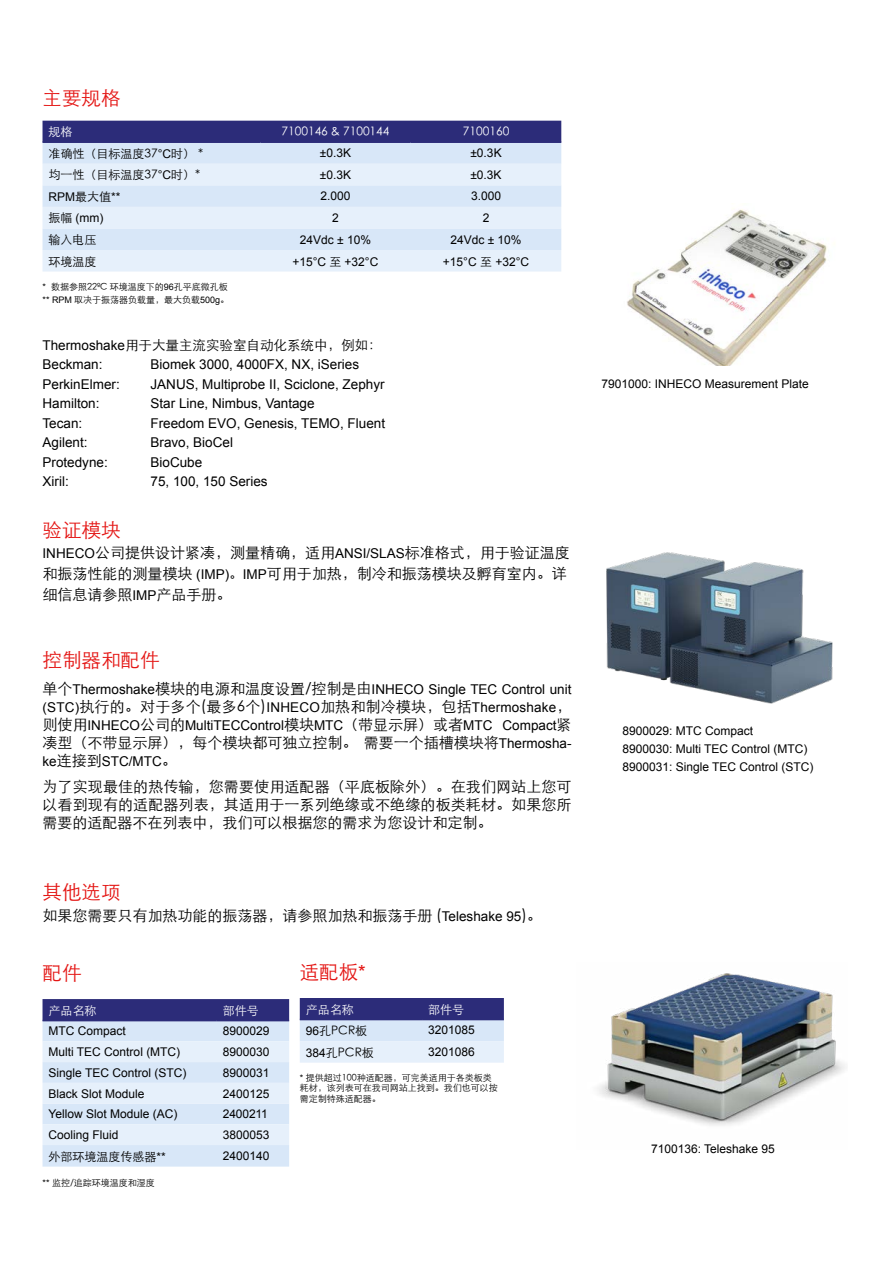
<style>
.page{position:relative;width:893px;height:1263px;background:#fff}
.page>*{position:absolute;margin:0;border:0;box-sizing:border-box;transform-origin:0 0}
.t1{font:300 19.5px "ST Heiti SC";color:#e41513}
.t2{font:300 15px/21px "ST Heiti SC";color:#000}
.t3{font:13.5px "Arial";color:#000}
.t4{font:300 13.5px "ST Heiti SC";color:#000}
.t5{font:12px/18px "Arial";color:#000}
.t6{font:300 12px "ST Heiti SC";color:#000}
.t7{font:300 12px "ST Heiti SC";color:#fff}
.t8{font:300 9px/10.5px "ST Heiti SC";color:#000}
.s1{font-family:"Arial";font-weight:400}
.s2{font-family:"ST Heiti SC";font-weight:300}
.s3{font-family:"Arial";font-weight:400;font-size:13.5px}
.s4{font-size:13.5px}
.s5{font-family:"ST Heiti SC";font-weight:300;font-size:15px}
</style>
<div class="page">
<div style="left:43px;top:121px;width:518px;height:20px;background:#2c2c79"></div>
<div style="left:43px;top:143px;width:518px;height:21px;background:#d8e7f8"></div>
<svg style="left:43px;top:164px;width:518px;height:108px;background:#e0ecf9"></svg>
<hr style="left:43px;top:141px;width:217px;height:2px;background:#2c2c79">
<hr style="left:260px;top:141px;width:151px;height:2px;background:#2c2c79">
<hr style="left:411px;top:141px;width:150px;height:2px;background:#2c2c79">
<svg style="left:43px;top:999px;width:246px;height:167px;background:#c7d2e8"></svg>
<hr style="left:43px;top:1020px;width:174px;height:1px;background:#2c2c79">
<hr style="left:217px;top:1020px;width:72px;height:1px;background:#2c2c79">
<svg style="left:300px;top:998px;width:204px;height:65px;background:#a3abce"></svg>
<hr style="left:300px;top:1019px;width:122px;height:1px;background:#2c2c79">
<hr style="left:422px;top:1019px;width:82px;height:1px;background:#2c2c79">
<img style="left:627px;top:209px;width:200px;height:156px">
<img style="left:606px;top:552px;width:227px;height:152px">
<img style="left:597px;top:973px;width:248px;height:153px">
<h1 class="t1" style="left:43px;top:81px;width:79px">主要规格</h1>
<p class="t7" style="left:49px;top:121px;width:25px">规格</p>
<p class="t7" style="left:281px;top:121px;width:110px">7100146 &amp; 7100144</p>
<p class="t7" style="left:463px;top:121px;width:48px">7100160</p>
<p class="t6" style="left:49px;top:143px;width:156px">准确性（目标温度37<span class="s1">°C</span>时） *</p>
<p class="t5" style="left:320px;top:144px;width:33px">±0.3K</p>
<p class="t5" style="left:470px;top:144px;width:33px">±0.3K</p>
<p class="t6" style="left:49px;top:165px;width:153px">均一性（目标温度37<span class="s1">°C</span>时）*</p>
<p class="t5" style="left:320px;top:166px;width:33px">±0.3K</p>
<p class="t5" style="left:470px;top:166px;width:33px">±0.3K</p>
<p class="t5" style="left:48px;top:188px;width:73px">RPM<span class="s2">最大值</span>**</p>
<p class="t5" style="left:320px;top:187px;width:32px">2.000</p>
<p class="t5" style="left:471px;top:187px;width:32px">3.000</p>
<p class="t5" style="left:48px;top:209px;width:56px"><span class="s2">振幅</span> (mm)</p>
<p class="t5" style="left:332px;top:209px;width:8px">2</p>
<p class="t5" style="left:483px;top:209px;width:8px">2</p>
<p class="t6" style="left:48px;top:229px;width:49px">输入电压</p>
<p class="t5" style="left:300px;top:230px;width:73px">24Vdc ± 10%</p>
<p class="t5" style="left:450px;top:230px;width:73px">24Vdc ± 10%</p>
<p class="t6" style="left:48px;top:251px;width:49px">环境温度</p>
<p class="t5" style="left:292px;top:252px;width:87px">+15°C <span class="s2">至</span> +32°C</p>
<p class="t5" style="left:443px;top:252px;width:88px">+15°C <span class="s2">至</span> +32°C</p>
<p class="t8" style="left:43px;top:279px;width:188px;line-height:13.5px"><span class="s1">*</span> 数据参照22ºC 环境温度下的<span class="s1">96</span>孔平底微孔板<span class="s1">** RPM</span> 取决于振荡器负载量，最大负载<span class="s1">500g</span>。</p>
<p class="t4" style="left:43px;top:333px;width:341px"><span class="s1">Thermoshake</span>用于大量主流实验室自动化系统中，例如：</p>
<p class="t3" style="left:43px;top:356px;width:62px">Beckman:</p>
<p class="t3" style="left:151px;top:356px;width:210px">Biomek 3000, 4000FX, NX, iSeries</p>
<p class="t3" style="left:43px;top:375px;width:79px">PerkinElmer:</p>
<p class="t3" style="left:151px;top:375px;width:236px">JANUS, Multiprobe II, Sciclone, Zephyr</p>
<p class="t3" style="left:43px;top:395px;width:59px">Hamilton:</p>
<p class="t3" style="left:151px;top:395px;width:166px">Star Line, Nimbus, Vantage</p>
<p class="t3" style="left:43px;top:414px;width:41px">Tecan:</p>
<p class="t3" style="left:151px;top:414px;width:236px">Freedom EVO, Genesis, TEMO, Fluent</p>
<p class="t3" style="left:43px;top:434px;width:47px">Agilent:</p>
<p class="t3" style="left:151px;top:434px;width:84px">Bravo, BioCel</p>
<p class="t3" style="left:43px;top:453px;width:67px">Protedyne:</p>
<p class="t3" style="left:151px;top:453px;width:53px">BioCube</p>
<p class="t3" style="left:43px;top:473px;width:28px">Xiril:</p>
<p class="t3" style="left:151px;top:473px;width:119px">75, 100, 150 Series</p>
<h1 class="t1" style="left:43px;top:513px;width:79px">验证模块</h1>
<p class="t2" style="left:43px;top:540px;width:529px"><span class="s3">INHECO</span>公司提供设计紧凑，测量精确，适用<span class="s3">ANSI/SLAS</span>标准格式，用于验证温度和振荡性能的测量模块 <span class="s3">(IMP)</span><span class="s4">。</span><span class="s3">IMP</span>可用于加热，制冷和振荡模块及孵育室内。详细信息请参照<span class="s3">IMP</span>产品手册。</p>
<h1 class="t1" style="left:43px;top:643px;width:118px">控制器和配件</h1>
<p class="t3" style="left:43px;top:680px;width:530px"><span class="s5">单个</span>Thermoshake<span class="s5">模块的电源和温度设置/控制是由</span>INHECO Single TEC Control unit</p>
<p class="t2" style="left:43px;top:694px;width:530px"><span class="s3">(STC)</span>执行的。对于多个(最多6个)<span class="s3">INHECO</span>加热和制冷模块，包括<span class="s3">Thermoshake</span>，</p>
<p class="t3" style="left:43px;top:716px;width:530px"><span class="s5">则使用</span>INHECO<span class="s5">公司的</span>MultiTECControl<span class="s5">模块</span>MTC<span class="s5">（带显示屏）或者</span>MTC Compact<span class="s5">紧</span></p>
<p class="t2" style="left:43px;top:730px;width:530px">凑型（不带显示屏），每个模块都可独立控制。 需要一个插槽模块将<span class="s3">Thermosha-</span></p>
<p class="t3" style="left:43px;top:752px;width:136px">ke<span class="s5">连接到</span>STC/MTC<span class="s5">。</span></p>
<p class="t2" style="left:43px;top:776px;width:531px;line-height:18px;text-align:justify">为了实现最佳的热传输，您需要使用适配器（平底板除外）。在我们网站上您可以看到现有的适配器列表，其适用于一系列绝缘或不绝缘的板类耗材。如果您所需要的适配器不在列表中，我们可以根据您的需求为您设计和定制。</p>
<h1 class="t1" style="left:43px;top:875px;width:79px">其他选项</h1>
<p class="t2" style="left:43px;top:904px;width:501px">如果您需要只有加热功能的振荡器，请参照加热和振荡手册 (<span class="s3">Teleshake 95</span>)。</p>
<h1 class="t1" style="left:43px;top:956px;width:40px">配件</h1>
<p class="t7" style="left:49px;top:1000px;width:49px">产品名称</p>
<p class="t7" style="left:223px;top:1000px;width:37px">部件号</p>
<p class="t5" style="left:49px;top:1022px;width:79px">MTC Compact</p>
<p class="t5" style="left:223px;top:1022px;width:48px">8900029</p>
<p class="t5" style="left:49px;top:1043px;width:133px">Multi TEC Control (MTC)</p>
<p class="t5" style="left:223px;top:1043px;width:48px">8900030</p>
<p class="t5" style="left:49px;top:1064px;width:139px">Single TEC Control (STC)</p>
<p class="t5" style="left:223px;top:1064px;width:48px">8900031</p>
<p class="t5" style="left:49px;top:1084px;width:98px">Black Slot Module</p>
<p class="t5" style="left:223px;top:1084px;width:48px">2400125</p>
<p class="t5" style="left:49px;top:1105px;width:130px">Yellow Slot Module (AC)</p>
<p class="t5" style="left:223px;top:1105px;width:47px">2400211</p>
<p class="t5" style="left:49px;top:1126px;width:72px">Cooling Fluid</p>
<p class="t5" style="left:223px;top:1126px;width:48px">3800053</p>
<p class="t6" style="left:49px;top:1146px;width:119px">外部环境温度传感器<span class="s1">**</span></p>
<p class="t5" style="left:223px;top:1147px;width:48px">2400140</p>
<p class="t8" style="left:43px;top:1177px;width:114px"><span class="s1">**</span> 监控/追踪环境温度和湿度</p>
<h1 class="t1" style="left:300px;top:954px;width:68px">适配板<span class="s1">*</span></h1>
<p class="t7" style="left:306px;top:999px;width:49px">产品名称</p>
<p class="t7" style="left:428px;top:999px;width:37px">部件号</p>
<p class="t6" style="left:306px;top:1020px;width:63px"><span class="s1">96</span>孔PCR板</p>
<p class="t5" style="left:428px;top:1021px;width:48px">3201085</p>
<p class="t6" style="left:306px;top:1042px;width:70px"><span class="s1">384</span>孔PCR板</p>
<p class="t5" style="left:428px;top:1043px;width:48px">3201086</p>
<p class="t8" style="left:300px;top:1071px;width:199px"><span class="s1">*</span> 提供超过100种适配器，可完美适用于各类板类耗材，该列表可在我司网站上找到。我们也可以按需定制特殊适配器。</p>
<p class="t5" style="left:601px;top:375px;width:209px">7901000: INHECO Measurement Plate</p>
<p class="t5" style="left:622px;top:722px;width:193px">8900029: MTC Compact<br>8900030: Multi TEC Control (MTC)<br>8900031: Single TEC Control (STC)</p>
<p class="t5" style="left:651px;top:1139px;width:125px">7100136: Teleshake 95</p>
</div>
